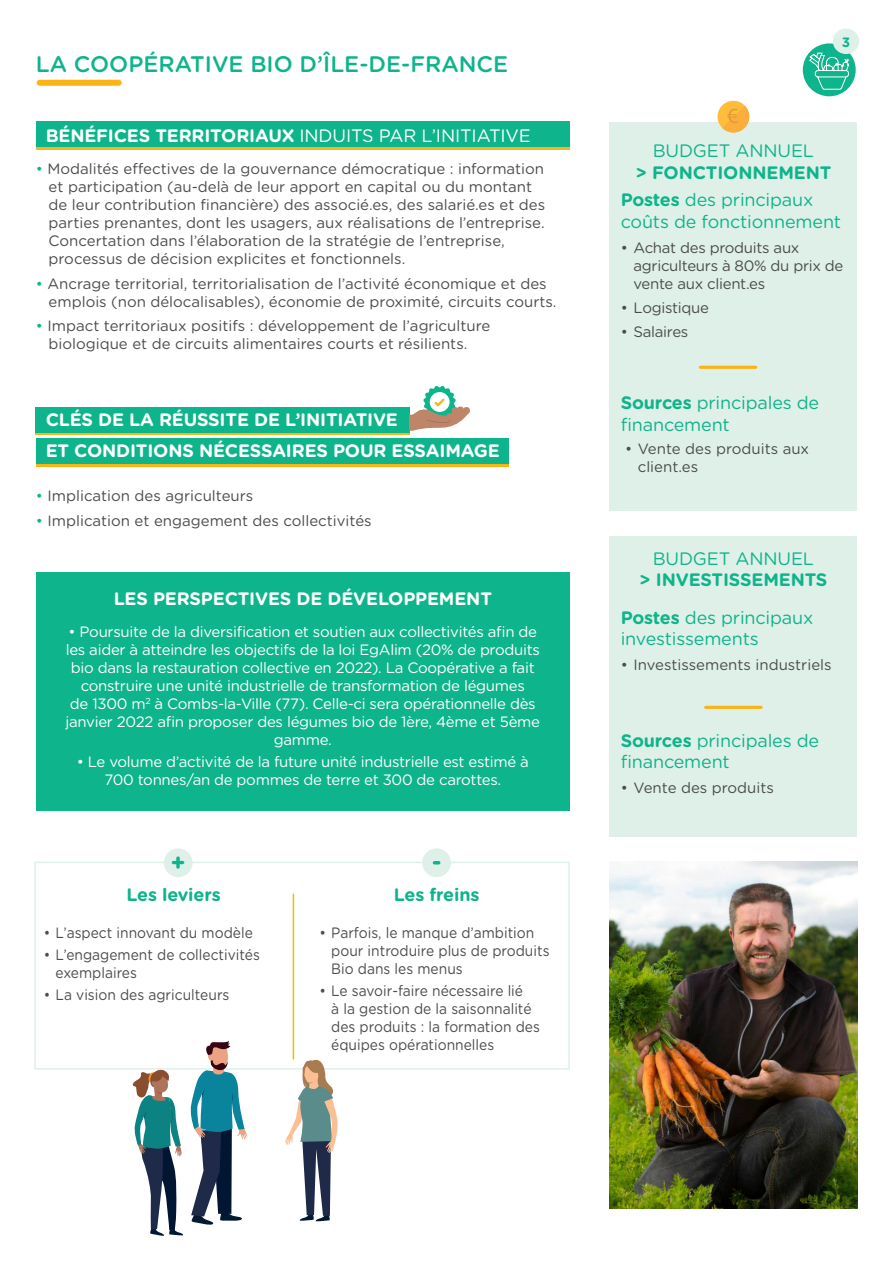
<style>
.page{position:relative;width:893px;height:1263px;background:#fff}
.page>*{position:absolute;margin:0;border:0;box-sizing:border-box;transform-origin:0 0}
.t1{font:700 24px "Gotham Rounded";color:#0eb48b}
.t2{font:500 22.5px "Gotham Rounded";color:#0eb48b}
.t3{font:18px/21.6px "Gotham Rounded";letter-spacing:-.01em;color:#0eb48b}
.t4{font:700 18px/31.5px "Gotham Rounded";letter-spacing:-.01em;color:#fff}
.t5{font:700 18px/27.3px "Gotham Rounded";letter-spacing:-.01em;color:#0eb48b}
.t6{font:18px "Gotham Rounded";letter-spacing:-.01em;color:#fff}
.t7{font:15px/18px "Gotham Rounded";color:#4b4c4d}
.t8{font:15px/18px "Gotham Rounded";letter-spacing:-.02em;color:#fff;text-align:center}
.t9{font:15px/18px "Gotham Rounded";color:#4b4c4d;scale:.92 1}
.t10{font:15px/18px "Gotham Rounded";letter-spacing:-.02em;color:#4b4c4d}
.t11{font:700 13.5px "Gotham Rounded";color:#0eb48b}
.s1{font-weight:700}
.s2{color:#0eb48b}
.s3{font-weight:400}
</style>
<div class="page">
<div style="left:40px;top:80px;width:79px;height:6px;background:#fbb316"></div>
<div style="left:803px;top:43px;width:53px;height:53px;background:#0eb48b;border-radius:50%"></div>
<div style="left:609px;top:122px;width:248px;height:388px;background:#dff0e9"></div>
<div style="left:833px;top:29px;width:26px;height:25px;background:#dff0e9;border-radius:50%"></div>
<hr style="left:700px;top:366px;width:56px;height:3px;background:#fbb316">
<div style="left:609px;top:536px;width:248px;height:301px;background:#dff0e9"></div>
<hr style="left:706px;top:706px;width:55px;height:3px;background:#fbb316">
<div style="left:36px;top:124px;width:534px;height:25px;background:#fbb316"></div>
<div style="left:36px;top:122px;width:534px;height:25px;background:#0eb48b"></div>
<div style="left:717px;top:101px;width:32px;height:32px;background:#febd3b;border-radius:50%"></div>
<svg style="left:722px;top:106px;width:28px;height:27px"></svg>
<div style="left:36px;top:572px;width:534px;height:239px;background:#0eb48b"></div>
<div style="left:36px;top:409px;width:374px;height:26px;background:linear-gradient(to right,#fbb316,#fbb316)"></div>
<div style="left:36px;top:441px;width:472px;height:25px;background:#fbb316"></div>
<div style="left:36px;top:407px;width:374px;height:25px;background:#0eb48b"></div>
<div style="left:36px;top:438px;width:472px;height:26px;background:#0eb48b"></div>
<svg style="left:410px;top:386px;width:60px;height:45px"></svg>
<svg style="left:808px;top:52px;width:42px;height:38px"></svg>
<div style="left:34px;top:862px;width:536px;height:207px;border:2px solid #dff0e9"></div>
<hr style="left:293px;top:894px;width:1px;height:165px;background:#fbb316">
<div style="left:422px;top:848px;width:29px;height:29px;background:#dff0e9;border-radius:50%"></div>
<svg style="left:433px;top:861px;width:7px;height:3px"></svg>
<div style="left:164px;top:848px;width:29px;height:29px;background:#dff0e9;border-radius:50%"></div>
<svg style="left:133px;top:1069px;width:50px;height:167px"></svg>
<svg style="left:285px;top:1056px;width:54px;height:166px"></svg>
<svg style="left:190px;top:1041px;width:58px;height:184px"></svg>
<img style="left:609px;top:861px;width:248px;height:348px">
<h2 class="t2" style="left:36px;top:48px;width:474px">LA COOPÉRATIVE BIO D’ÎLE-DE-FRANCE</h2>
<p class="t6" style="left:46px;top:123px;width:487px"><span class="s1">BÉNÉFICES TERRITORIAUX</span> INDUITS PAR L’INITIATIVE</p>
<p class="t7" style="left:49px;top:159px;width:498px;text-indent:-13px"><span class="s2">•</span> Modalités effectives de la gouvernance démocratique : information et participation (au-delà de leur apport en capital ou du montant de leur contribution financière) des associé.es, des salarié.es et des parties prenantes, dont les usagers, aux réalisations de l’entreprise.<br>Concertation dans l’élaboration de la stratégie de l’entreprise, processus de décision explicites et fonctionnels.</p>
<p class="t7" style="left:49px;top:274px;width:509px;text-indent:-13px"><span class="s2">•</span> Ancrage territorial, territorialisation de l’activité économique et des emplois (non délocalisables), économie de proximité, circuits courts.</p>
<p class="t7" style="left:49px;top:316px;width:443px;text-indent:-13px"><span class="s2">•</span> Impact territoriaux positifs : développement de l’agriculture biologique et de circuits alimentaires courts et résilients.</p>
<p class="t4" style="left:46px;top:403px;width:456px">CLÉS DE LA RÉUSSITE DE L’INITIATIVE<br>ET CONDITIONS NÉCESSAIRES POUR ESSAIMAGE</p>
<p class="t7" style="left:36px;top:486px;width:219px"><span class="s2">•</span> Implication des agriculteurs</p>
<p class="t7" style="left:36px;top:511px;width:337px"><span class="s2">•</span> Implication et engagement des collectivités</p>
<p class="t4" style="left:114px;top:582px;width:380px">LES PERSPECTIVES DE DÉVELOPPEMENT</p>
<p class="t8" style="left:66px;top:622px;width:476px">• Poursuite de la diversification et soutien aux collectivités afin de les aider à atteindre les objectifs de la loi EgAlim (20% de produits bio dans la restauration collective en 2022). La Coopérative a fait construire une unité industrielle de transformation de légumes<br>de 1300 m<sup>2</sup> à Combs-la-Ville (77). Celle-ci sera opérationnelle dès janvier 2022 afin proposer des légumes bio de 1ère, 4ème et 5ème gamme.</p>
<p class="t8" style="left:77px;top:752px;width:454px">• Le volume d’activité de la future unité industrielle est estimé à<br>700 tonnes/an de pommes de terre et 300 de carottes.</p>
<h1 class="t1" style="left:171px;top:845px;width:17px">+</h1>
<p class="t5" style="left:126px;top:880px;width:96px">Les leviers</p>
<p class="t5" style="left:394px;top:880px;width:87px">Les freins</p>
<p class="t9" style="left:44px;top:923px;width:229px">• L’aspect innovant du modèle</p>
<p class="t9" style="left:56px;top:945px;width:224px;text-indent:-12px">• L’engagement de collectivités exemplaires</p>
<p class="t9" style="left:44px;top:985px;width:203px">• La vision des agriculteurs</p>
<p class="t9" style="left:331px;top:923px;width:239px;text-indent:-12px">• Parfois, le manque d’ambition pour introduire plus de produits<br>Bio dans les menus</p>
<p class="t9" style="left:331px;top:981px;width:228px;text-indent:-12px">• Le savoir-faire nécessaire lié<br>à la gestion de la saisonnalité des produits : la formation des équipes opérationnelles</p>
<p class="t11" style="left:842px;top:32px;width:10px">3</p>
<p class="t3" style="left:653px;top:139px;width:163px">BUDGET ANNUEL</p>
<p class="t5" style="left:621px;top:158px;width:212px;text-indent:15px">&gt; FONCTIONNEMENT<br>Postes <span class="s3">des principaux</span></p>
<p class="t3" style="left:621px;top:210px;width:222px">coûts de fonctionnement</p>
<p class="t10" style="left:633px;top:238px;width:211px;text-indent:-13px">• Achat des produits aux agriculteurs à 80% du prix de vente aux client.es</p>
<p class="t10" style="left:621px;top:298px;width:90px">• Logistique</p>
<p class="t10" style="left:621px;top:322px;width:69px">• Salaires</p>
<p class="t3" style="left:621px;top:391px;width:200px"><span class="s1">Sources</span> principales de financement</p>
<p class="t7" style="left:638px;top:439px;width:173px;text-indent:-13px">• Vente des produits aux client.es</p>
<p class="t3" style="left:653px;top:547px;width:163px">BUDGET ANNUEL</p>
<p class="t5" style="left:621px;top:560px;width:208px;line-height:37.7px;text-indent:19px">&gt; INVESTISSEMENTS<br>Postes <span class="s3">des principaux</span></p>
<p class="t3" style="left:621px;top:627px;width:139px">investissements</p>
<p class="t7" style="left:621px;top:654px;width:212px">• Investissements industriels</p>
<p class="t3" style="left:621px;top:729px;width:200px"><span class="s1">Sources</span> principales de financement</p>
<p class="t7" style="left:621px;top:778px;width:155px">• Vente des produits</p>
</div>
